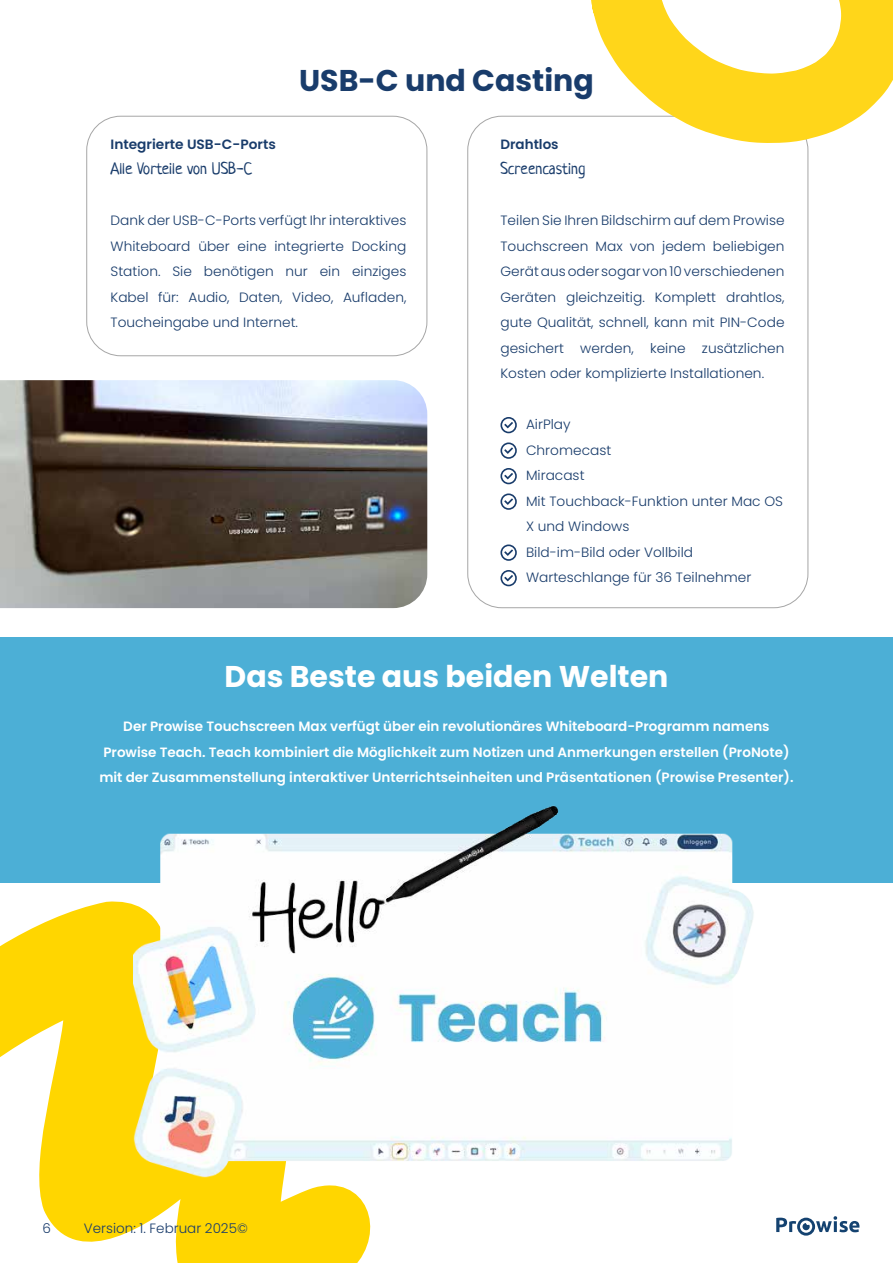
<style>
.page{position:relative;width:893px;height:1263px;background:#fff}
.page>*{position:absolute;margin:0;border:0;box-sizing:border-box;transform-origin:0 0}
.t1{font:700 30px "Poppins";color:#fff}
.t2{font:700 30px "Poppins";color:#193c6b}
.t3{font:16.5px "Neucha";color:#193c6b}
.t4{font:300 13.5px/25.5px "Poppins";color:#193c6b;text-align:justify}
.t5{font:600 13.5px/25.5px "Poppins";color:#fff;text-align:center}
.t6{font:600 13.5px "Poppins";color:#193c6b}
</style>
<div class="page">
<svg style="left:776px;top:1216px;width:83px;height:19px"></svg>
<svg style="left:0;top:901px;width:364px;height:362px;fill:#ffd600"></svg>
<div style="left:86px;top:116px;width:341px;height:240px;border:1px solid #a6a6a6;border-radius:34px"></div>
<svg style="left:590px;top:0;width:303px;height:143px"></svg>
<img style="left:0;top:380px;width:427px;height:228px">
<div style="left:500px;top:417px;width:17px;height:16px;border:2px solid #193c6b;border-radius:50%"></div>
<svg style="left:504px;top:422px;width:9px;height:6px"></svg>
<div style="left:500px;top:442px;width:17px;height:17px;border:2px solid #193c6b;border-radius:50%"></div>
<svg style="left:504px;top:447px;width:9px;height:7px"></svg>
<div style="left:500px;top:468px;width:17px;height:16px;border:2px solid #193c6b;border-radius:50%"></div>
<svg style="left:504px;top:473px;width:9px;height:6px"></svg>
<div style="left:500px;top:493px;width:17px;height:17px;border:2px solid #193c6b;border-radius:50%"></div>
<svg style="left:504px;top:498px;width:9px;height:7px"></svg>
<div style="left:500px;top:544px;width:17px;height:17px;border:2px solid #193c6b;border-radius:50%"></div>
<svg style="left:504px;top:549px;width:9px;height:7px"></svg>
<div style="left:500px;top:570px;width:17px;height:16px;border:2px solid #193c6b;border-radius:50%"></div>
<svg style="left:504px;top:575px;width:9px;height:6px"></svg>
<div style="left:0;top:637px;width:893px;height:246px;background:#4cafd6"></div>
<img style="left:134px;top:805px;width:620px;height:447px">
<h1 class="t2" style="left:299px;top:63px;width:296px">USB-C und Casting</h1>
<p class="t6" style="left:111px;top:136px;width:167px">Integrierte USB-C-Ports</p>
<p class="t3" style="left:111px;top:158px;width:143px">Alle Vorteile von USB-C</p>
<p class="t4" style="left:111px;top:208px;width:297px">Dank der USB-C-Ports verfügt Ihr interaktives Whiteboard über eine integrierte Docking Station. Sie benötigen nur ein einziges Kabel für: Audio, Daten, Video, Aufladen, Toucheingabe und Internet.</p>
<p class="t6" style="left:500px;top:136px;width:60px">Drahtlos</p>
<p class="t3" style="left:500px;top:158px;width:86px">Screencasting</p>
<p class="t4" style="left:500px;top:208px;width:286px">Teilen Sie Ihren Bildschirm auf dem Prowise Touchscreen Max von jedem beliebigen Gerät aus oder sogar von 10 verschiedenen Geräten gleichzeitig. Komplett drahtlos, gute Qualität, schnell, kann mit PIN-Code gesichert werden, keine zusätzlichen Kosten oder komplizierte Installationen.</p>
<p class="t4" style="left:526px;top:412px;width:259px;text-align:left">AirPlay<br>Chromecast<br>Miracast<br>Mit Touchback-Funktion unter Mac OS<br>X und Windows<br>Bild-im-Bild oder Vollbild<br>Warteschlange für 36 Teilnehmer</p>
<h1 class="t1" style="left:225px;top:659px;width:445px">Das Beste aus beiden Welten</h1>
<p class="t5" style="left:99px;top:714px;width:696px">Der Prowise Touchscreen Max verfügt über ein revolutionäres Whiteboard-Programm namens<br>Prowise Teach. Teach kombiniert die Möglichkeit zum Notizen und Anmerkungen erstellen (ProNote) mit der Zusammenstellung interaktiver Unterrichtseinheiten und Präsentationen (Prowise Presenter).</p>
<p class="t4" style="left:43px;top:1215px;width:10px">6</p>
<p class="t4" style="left:84px;top:1215px;width:165px">Version: 1. Februar 2025©</p>
</div>
